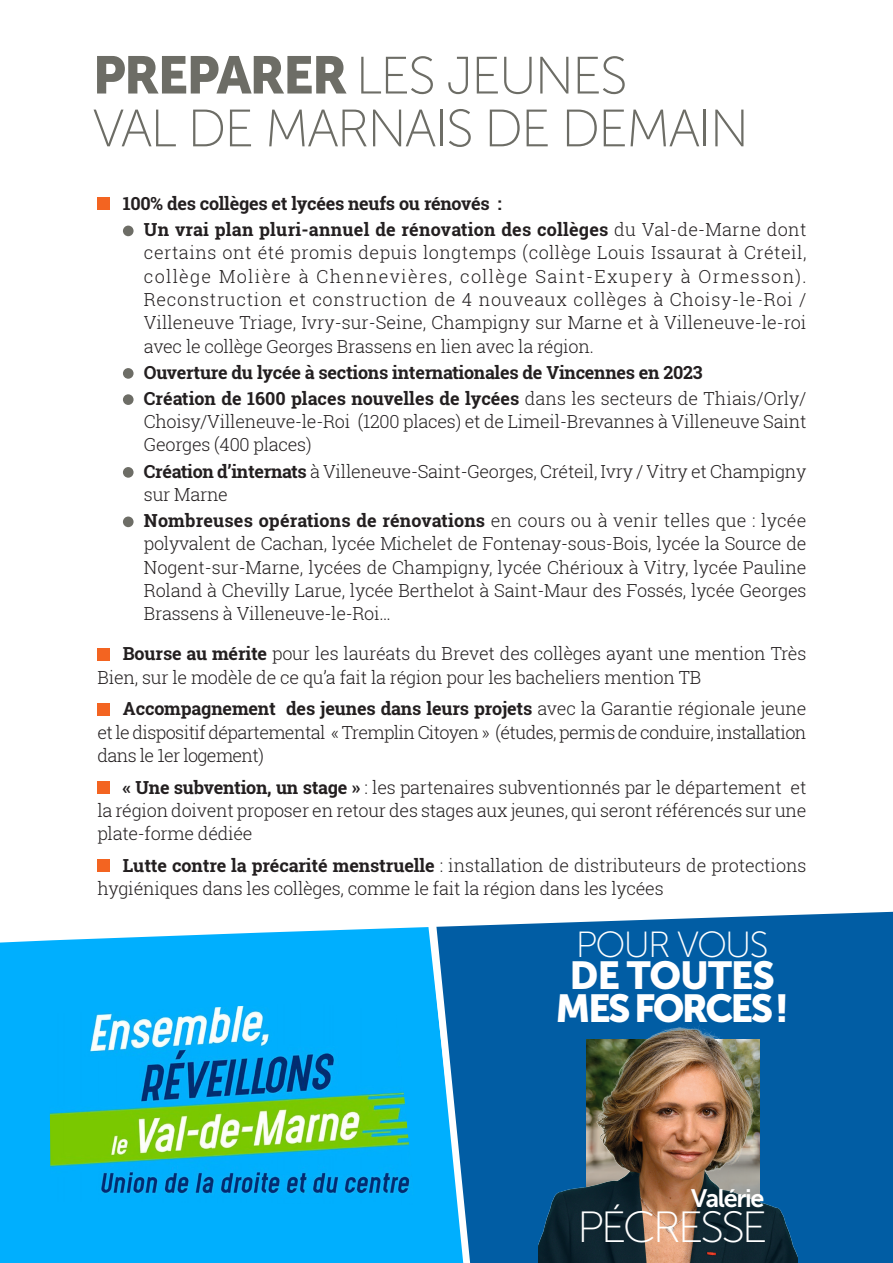
<style>
.page{position:relative;width:893px;height:1263px;background:#fff}
.page>*{position:absolute;margin:0;border:0;box-sizing:border-box;transform-origin:0 0}
.t1{font:52.5px/52.8px "Museo Sans 100";letter-spacing:-.04em;color:#6d6d66}
.t2{font:43.65px "Museo Sans 100";letter-spacing:-.075em;color:#fff;scale:1.04 1}
.t3{font:38.85px/32.8px "Museo Sans 900";letter-spacing:-.07em;color:#fff;text-align:center}
.t4{font:36.3px "Museo Sans 100";letter-spacing:-.05em;color:#fff}
.t5{font:25.2px "Museo Sans 700";letter-spacing:-.05em;color:#fff}
.t6{font:300 18px/23.2px "Roboto Slab";letter-spacing:-.015em;color:#231f20;text-align:justify}
.t7{font:700 18px/26.2px "Roboto Slab";letter-spacing:-.015em;color:#231f20}
.t8{font:700 18px/26.2px "Roboto Slab";letter-spacing:.005em;color:#231f20}
.s1{font-family:"Museo Sans 900"}
.s2{font-weight:300}
.s3{font-weight:700}
</style>
<div class="page">
<div style="left:0;top:945px;width:424px;height:318px;background:#00affe"></div>
<div style="left:483px;top:945px;width:410px;height:318px;background:#015da4"></div>
<img style="left:538px;top:1016px;width:260px;height:247px">
<svg style="left:0;top:859px;width:893px;height:86px"></svg>
<div style="left:97px;top:198px;width:13px;height:12px;background:#f36421"></div>
<div style="left:123px;top:226px;width:11px;height:10px;background:#6d6d66;border-radius:50%"></div>
<div style="left:123px;top:368px;width:11px;height:11px;background:#6d6d66;border-radius:50%"></div>
<div style="left:123px;top:394px;width:11px;height:11px;background:#6d6d66;border-radius:50%"></div>
<div style="left:123px;top:467px;width:11px;height:11px;background:#6d6d66;border-radius:50%"></div>
<div style="left:123px;top:516px;width:11px;height:11px;background:#6d6d66;border-radius:50%"></div>
<div style="left:97px;top:648px;width:13px;height:12px;background:#f36421"></div>
<div style="left:97px;top:703px;width:13px;height:12px;background:#f36421"></div>
<div style="left:97px;top:781px;width:13px;height:13px;background:#f36421"></div>
<div style="left:97px;top:860px;width:13px;height:12px;background:#f36421"></div>
<svg style="left:424px;top:902px;width:59px;height:361px"></svg>
<img style="left:49px;top:1003px;width:366px;height:201px">
<h1 class="t1" style="left:93px;top:50px;width:658px"><span class="s1">PREPARER</span> LES JEUNES<br>VAL DE MARNAIS DE DEMAIN</h1>
<p class="t8" style="left:144px;top:190px;width:664px;text-indent:-21px">100% des collèges et lycées neufs ou rénovés :<br>Un vrai plan pluri-annuel de rénovation des collèges <span class="s2">du Val-de-Marne dont</span></p>
<p class="t6" style="left:144px;top:241px;width:664px">certains ont été promis depuis longtemps (collège Louis Issaurat à Créteil, collège Molière à Chennevières, collège Saint-Exupery à Ormesson).<br>Reconstruction et construction de 4 nouveaux collèges à Choisy-le-Roi / Villeneuve Triage, Ivry-sur-Seine, Champigny sur Marne et à Villeneuve-le-roi avec le collège Georges Brassens en lien avec la région.</p>
<p class="t7" style="left:144px;top:359px;width:664px">Ouverture du lycée à sections internationales de Vincennes en 2023<br>Création de 1600 places nouvelles de lycées <span class="s2">dans les secteurs de Thiais/Orly/</span></p>
<p class="t6" style="left:144px;top:410px;width:664px">Choisy/Villeneuve-le-Roi (1200 places) et de Limeil-Brevannes à Villeneuve Saint<br>Georges (400 places)</p>
<p class="t6" style="left:144px;top:459px;width:664px"><span class="s3">Création d’internats</span> à Villeneuve-Saint-Georges, Créteil, Ivry / Vitry et Champigny sur Marne</p>
<p class="t6" style="left:144px;top:508px;width:664px"><span class="s3">Nombreuses opérations de rénovations</span> en cours ou à venir telles que : lycée polyvalent de Cachan, lycée Michelet de Fontenay-sous-Bois, lycée la Source de Nogent-sur-Marne, lycées de Champigny, lycée Chérioux à Vitry, lycée Pauline Roland à Chevilly Larue, lycée Berthelot à Saint-Maur des Fossés, lycée Georges Brassens à Villeneuve-le-Roi…</p>
<p class="t6" style="left:97px;top:642px;width:711px;text-indent:26px"><span class="s3">Bourse au mérite</span> pour les lauréats du Brevet des collèges ayant une mention Très<br>Bien, sur le modèle de ce qu’a fait la région pour les bacheliers mention TB</p>
<p class="t6" style="left:97px;top:697px;width:711px;text-indent:26px"><span class="s3">Accompagnement des jeunes dans leurs projets</span> avec la Garantie régionale jeune et le dispositif départemental « Tremplin Citoyen » (études, permis de conduire, installation dans le 1er logement)</p>
<p class="t6" style="left:97px;top:775px;width:711px;text-indent:26px"><span class="s3">« Une subvention, un stage »</span> : les partenaires subventionnés par le département et la région doivent proposer en retour des stages aux jeunes, qui seront référencés sur une plate-forme dédiée</p>
<p class="t6" style="left:97px;top:853px;width:711px;text-indent:26px"><span class="s3">Lutte contre la précarité menstruelle</span> : installation de distributeurs de protections hygiéniques dans les collèges, comme le fait la région dans les lycées</p>
<h3 class="t4" style="left:576px;top:925px;width:194px">POUR VOUS</h3>
<h3 class="t3" style="left:556px;top:959px;width:235px">DE TOUTES<br>MES FORCES !</h3>
<h3 class="t5" style="left:691px;top:1184px;width:75px">Valérie</h3>
<h2 class="t2" style="left:577px;top:1204px;width:185px">PÉCRESSE</h2>
</div>
